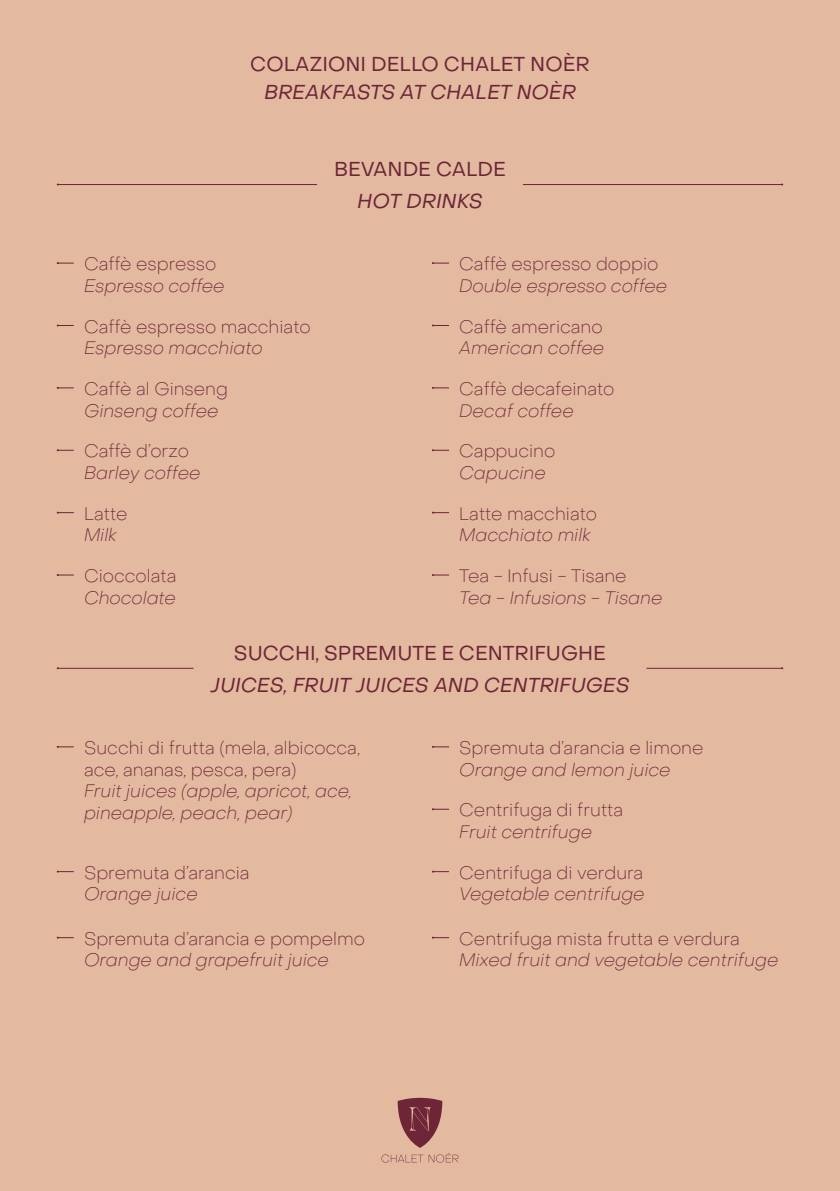
<style>
.page{position:relative;width:840px;height:1191px;background:#fff}
.page>*{position:absolute;margin:0;border:0;box-sizing:border-box;transform-origin:0 0}
.t1{font:20px "Object Sans";color:#6d2537}
.t2{font:italic 20px "Object Sans";color:#6d2537}
.t3{font:100 18px/21.6px "Object Sans";color:#6d2537}
.t4{font:italic 100 18px/21.6px "Object Sans";color:#6d2537}
.s1{font-style:italic}
</style>
<div class="page">
<div style="left:0;top:0;width:839px;height:1191px;background:#e3b9a0"></div>
<svg style="left:381px;top:1097px;width:77px;height:65px"></svg>
<hr style="left:58px;top:184px;width:259px;height:1px;background:#6d2537">
<hr style="left:58px;top:668px;width:135px;height:1px;background:#6d2537">
<svg style="left:57px;top:262px;width:17px;height:2px"></svg>
<svg style="left:57px;top:746px;width:17px;height:2px"></svg>
<svg style="left:57px;top:324px;width:17px;height:2px"></svg>
<svg style="left:57px;top:870px;width:17px;height:2px"></svg>
<svg style="left:57px;top:387px;width:17px;height:2px"></svg>
<svg style="left:57px;top:936px;width:17px;height:2px"></svg>
<svg style="left:57px;top:449px;width:17px;height:2px"></svg>
<svg style="left:57px;top:511px;width:17px;height:2px"></svg>
<svg style="left:57px;top:574px;width:17px;height:2px"></svg>
<svg style="left:432px;top:262px;width:17px;height:2px"></svg>
<svg style="left:432px;top:746px;width:17px;height:2px"></svg>
<svg style="left:432px;top:324px;width:17px;height:2px"></svg>
<svg style="left:432px;top:808px;width:17px;height:2px"></svg>
<svg style="left:432px;top:387px;width:17px;height:2px"></svg>
<svg style="left:432px;top:870px;width:17px;height:2px"></svg>
<svg style="left:432px;top:449px;width:17px;height:2px"></svg>
<svg style="left:432px;top:936px;width:17px;height:2px"></svg>
<svg style="left:432px;top:511px;width:17px;height:2px"></svg>
<svg style="left:432px;top:574px;width:17px;height:2px"></svg>
<hr style="left:522px;top:184px;width:259px;height:1px;background:#6d2537">
<hr style="left:646px;top:668px;width:135px;height:1px;background:#6d2537">
<p class="t1" style="left:250px;top:52px;width:340px">COLAZIONI DELLO CHALET NOÈR</p>
<p class="t2" style="left:264px;top:79px;width:313px">BREAKFASTS AT CHALET NOÈR</p>
<p class="t1" style="left:334px;top:157px;width:173px">BEVANDE CALDE</p>
<p class="t2" style="left:357px;top:189px;width:127px">HOT DRINKS</p>
<p class="t3" style="left:84px;top:253px;width:134px">Caffè espresso</p>
<p class="t4" style="left:84px;top:275px;width:142px">Espresso coffee</p>
<p class="t3" style="left:459px;top:253px;width:200px">Caffè espresso doppio</p>
<p class="t4" style="left:459px;top:275px;width:209px">Double espresso coffee</p>
<p class="t3" style="left:84px;top:315px;width:228px">Caffè espresso macchiato</p>
<p class="t4" style="left:84px;top:337px;width:180px">Espresso macchiato</p>
<p class="t3" style="left:459px;top:315px;width:145px">Caffè americano</p>
<p class="t4" style="left:459px;top:337px;width:146px">American coffee</p>
<p class="t3" style="left:84px;top:378px;width:145px">Caffè al Ginseng</p>
<p class="t4" style="left:84px;top:399px;width:136px">Ginseng coffee</p>
<p class="t3" style="left:459px;top:378px;width:156px">Caffè decafeinato</p>
<p class="t4" style="left:459px;top:399px;width:116px">Decaf coffee</p>
<p class="t3" style="left:84px;top:440px;width:106px">Caffè d’orzo</p>
<p class="t4" style="left:84px;top:462px;width:118px">Barley coffee</p>
<p class="t3" style="left:84px;top:503px;width:45px">Latte</p>
<p class="t4" style="left:84px;top:524px;width:34px">Milk</p>
<p class="t3" style="left:84px;top:565px;width:94px">Cioccolata</p>
<p class="t4" style="left:84px;top:587px;width:93px">Chocolate</p>
<p class="t3" style="left:459px;top:440px;width:98px">Cappucino</p>
<p class="t4" style="left:459px;top:462px;width:88px">Capucine</p>
<p class="t3" style="left:459px;top:503px;width:139px">Latte macchiato</p>
<p class="t4" style="left:459px;top:524px;width:133px">Macchiato milk</p>
<p class="t3" style="left:459px;top:565px;width:169px">Tea - Infusi - Tisane</p>
<p class="t4" style="left:459px;top:587px;width:204px">Tea - Infusions - Tisane</p>
<p class="t1" style="left:234px;top:640px;width:373px">SUCCHI, SPREMUTE E CENTRIFUGHE</p>
<p class="t2" style="left:210px;top:672px;width:420px">JUICES, FRUIT JUICES AND CENTRIFUGES</p>
<p class="t3" style="left:84px;top:737px;width:277px">Succhi di frutta (mela, albicocca, ace, ananas, pesca, pera)</p>
<p class="t4" style="left:84px;top:780px;width:269px">Fruit juices (apple, apricot, ace, pineapple, peach, pear)</p>
<p class="t3" style="left:459px;top:737px;width:245px">Spremuta d’arancia e limone</p>
<p class="t4" style="left:459px;top:758px;width:213px">Orange and lemon juice</p>
<p class="t3" style="left:459px;top:799px;width:165px">Centrifuga di frutta</p>
<p class="t4" style="left:459px;top:821px;width:134px">Fruit centrifuge</p>
<p class="t3" style="left:84px;top:861px;width:167px">Spremuta d’arancia</p>
<p class="t4" style="left:84px;top:883px;width:115px">Orange juice</p>
<p class="t3" style="left:459px;top:861px;width:185px">Centrifuga di verdura</p>
<p class="t4" style="left:459px;top:883px;width:187px">Vegetable centrifuge</p>
<p class="t3" style="left:84px;top:927px;width:282px">Spremuta d’arancia e pompelmo<br><span class="s1">Orange and grapefruit juice</span></p>
<p class="t3" style="left:459px;top:927px;width:282px">Centrifuga mista frutta e verdura</p>
<p class="t4" style="left:459px;top:949px;width:320px">Mixed fruit and vegetable centrifuge</p>
</div>
